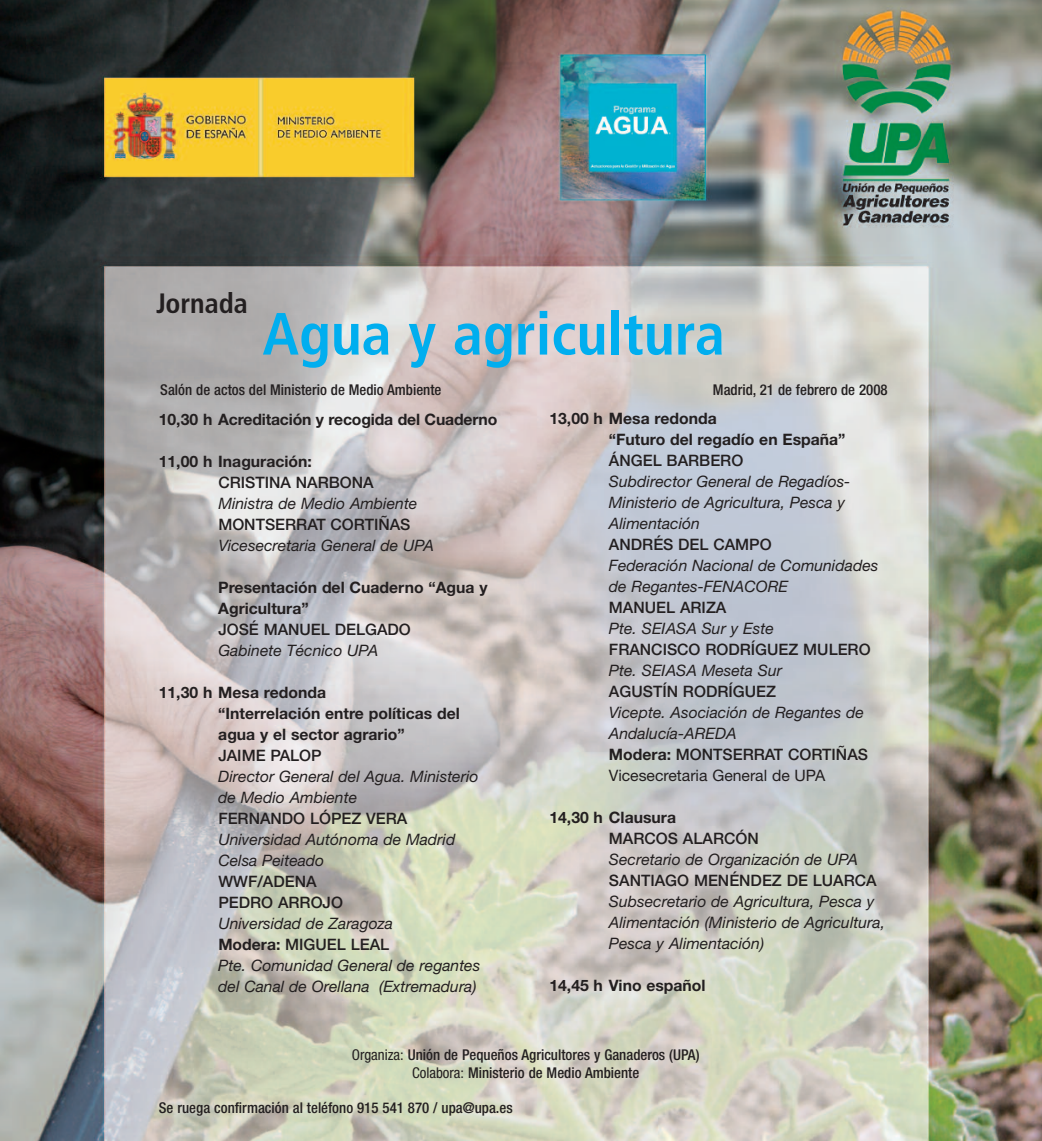
<style>
.page{position:relative;width:1042px;height:1141px;background:#fff}
.page>*{position:absolute;margin:0;border:0;box-sizing:border-box;transform-origin:0 0}
.t1{font:700 condensed 59.5px "Frutiger";color:#00aeef}
.t2{font:700 condensed 28px "Frutiger";color:#231f20}
.t3{font:italic 15.75px/21px "Helvetica Neue";color:#231f20}
.t4{font:700 15.75px/21px "Helvetica Neue";color:#231f20}
.t5{font:500 15.75px/21px "Helvetica Neue";color:#231f20}
.t6{font:500 condensed 14.88px/17.8px "Helvetica Neue";color:#231f20;text-align:center}
.s1{font-weight:700;font-style:normal}
.s2{font-weight:500;font-style:normal}
.s3{font-style:normal}
.s4{font-weight:400}
</style>
<div class="page">
<img style="left:0;top:0;width:1042px;height:1141px">
<h2 class="t2" style="left:156px;top:292px;width:93px">Jornada</h2>
<h1 class="t1" style="left:263px;top:310px;width:464px">Agua y agricultura</h1>
<p class="t6" style="left:160px;top:382px;width:283px">Salón de actos del Ministerio de Medio Ambiente</p>
<p class="t6" style="left:713px;top:382px;width:176px">Madrid, 21 de febrero de 2008</p>
<p class="t4" style="left:159px;top:410px;width:340px">10,30 h Acreditación y recogida del Cuaderno</p>
<p class="t4" style="left:159px;top:452px;width:155px">11,00 h Inaguración:</p>
<p class="t5" style="left:218px;top:473px;width:157px">CRISTINA NARBONA</p>
<p class="t3" style="left:218px;top:494px;width:201px">Ministra de Medio Ambiente</p>
<p class="t5" style="left:218px;top:515px;width:194px">MONTSERRAT CORTIÑAS</p>
<p class="t3" style="left:218px;top:536px;width:217px">Vicesecretaria General de UPA</p>
<p class="t4" style="left:218px;top:578px;width:271px">Presentación del Cuaderno “Agua y<br>Agricultura”</p>
<p class="t5" style="left:218px;top:620px;width:194px">JOSÉ MANUEL DELGADO</p>
<p class="t3" style="left:218px;top:641px;width:161px">Gabinete Técnico UPA</p>
<p class="t4" style="left:218px;top:683px;width:243px;text-indent:-60px">11,30 h Mesa redonda<br>“Interrelación entre políticas del agua y el sector agrario”</p>
<p class="t5" style="left:218px;top:746px;width:105px">JAIME PALOP</p>
<p class="t3" style="left:218px;top:767px;width:262px">Director General del Agua. Ministerio de Medio Ambiente</p>
<p class="t5" style="left:218px;top:809px;width:191px">FERNANDO LÓPEZ VERA</p>
<p class="t3" style="left:218px;top:830px;width:238px">Universidad Autónoma de Madrid<br>Celsa Peiteado</p>
<p class="t5" style="left:218px;top:872px;width:126px">WWF/ADENA<br>PEDRO ARROJO</p>
<p class="t3" style="left:218px;top:914px;width:263px">Universidad de Zaragoza<br><span class="s1">Modera:</span> <span class="s2">MIGUEL LEAL<br></span>Pte. Comunidad General de regantes del Canal de Orellana (Extremadura)</p>
<p class="t4" style="left:609px;top:410px;width:238px;text-indent:-60px">13,00 h Mesa redonda<br>“Futuro del regadío en España”</p>
<p class="t5" style="left:609px;top:452px;width:136px">ÁNGEL BARBERO</p>
<p class="t3" style="left:609px;top:473px;width:243px">Subdirector General de Regadíos-<br>Ministerio de Agricultura, Pesca y<br>Alimentación</p>
<p class="t5" style="left:609px;top:536px;width:164px">ANDRÉS DEL CAMPO</p>
<p class="t3" style="left:609px;top:557px;width:271px">Federación Nacional de Comunidades de Regantes-FENACORE</p>
<p class="t5" style="left:609px;top:599px;width:119px">MANUEL ARIZA</p>
<p class="t3" style="left:609px;top:620px;width:166px">Pte. SEIASA Sur y Este</p>
<p class="t5" style="left:609px;top:641px;width:263px">FRANCISCO RODRÍGUEZ MULERO</p>
<p class="t3" style="left:609px;top:662px;width:175px">Pte. SEIASA Meseta Sur</p>
<p class="t5" style="left:609px;top:683px;width:168px">AGUSTÍN RODRÍGUEZ</p>
<p class="t3" style="left:609px;top:704px;width:261px">Vicepte. Asociación de Regantes de<br>Andalucía-AREDA<br><span class="s1">Modera:</span> <span class="s2">MONTSERRAT CORTIÑAS<br></span><span class="s3">Vicesecretaria General de UPA</span></p>
<p class="t4" style="left:549px;top:809px;width:128px">14,30 h Clausura</p>
<p class="t5" style="left:609px;top:830px;width:151px">MARCOS ALARCÓN</p>
<p class="t3" style="left:609px;top:851px;width:251px">Secretario de Organización de UPA</p>
<p class="t5" style="left:609px;top:872px;width:269px">SANTIAGO MENÉNDEZ DE LUARCA</p>
<p class="t3" style="left:609px;top:893px;width:278px">Subsecretario de Agricultura, Pesca y<br>Alimentación (Ministerio de Agricultura,<br>Pesca y Alimentación)</p>
<p class="t4" style="left:549px;top:977px;width:158px">14,45 h Vino español</p>
<p class="t6" style="left:352px;top:1047px;width:349px"><span class="s4">Organiza:</span> Unión de Pequeños Agricultores y Ganaderos (UPA)<br><span class="s4">Colabora:</span> Ministerio de Medio Ambiente</p>
<p class="t6" style="left:159px;top:1100px;width:355px">Se ruega confirmación al teléfono 915 541 870 / upa@upa.es</p>
</div>
